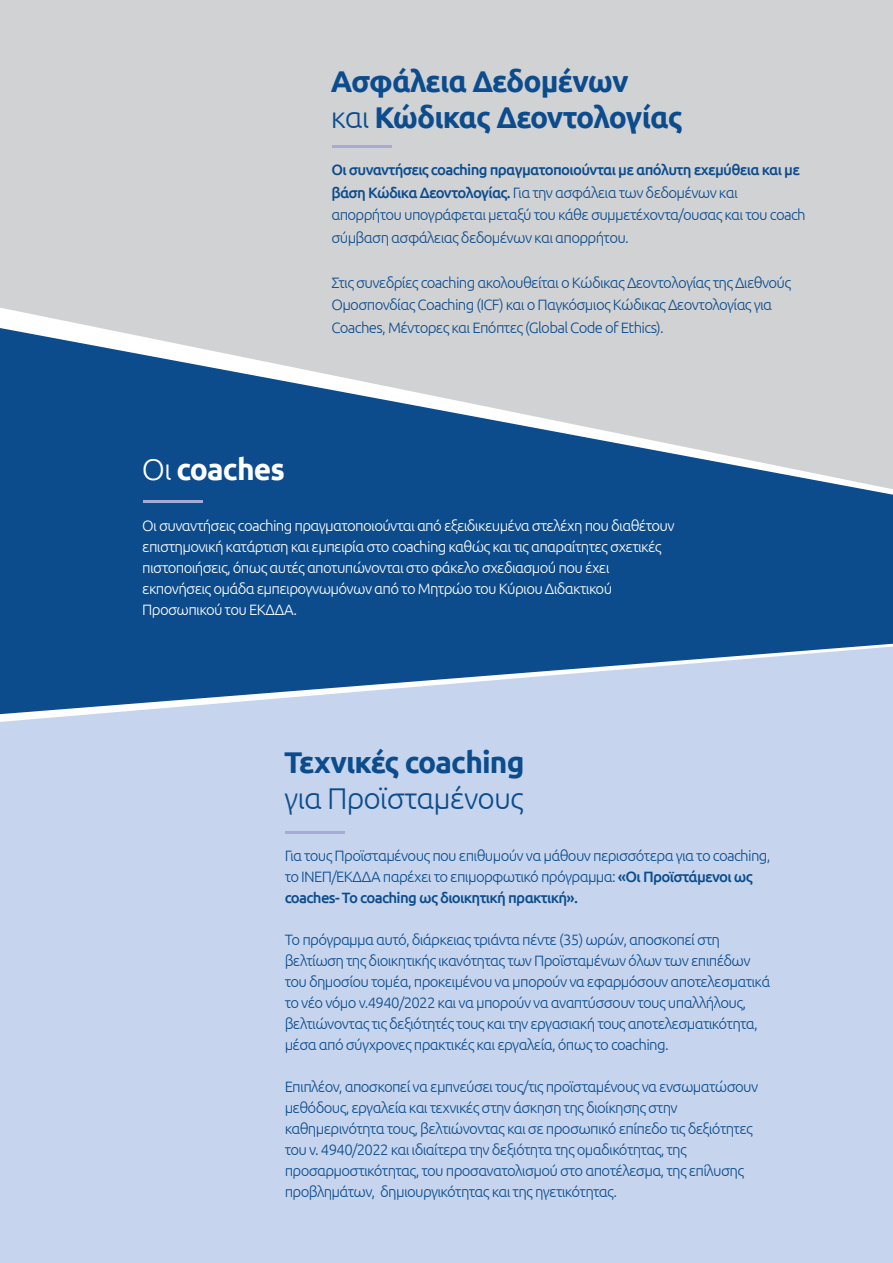
<style>
.page{position:relative;width:893px;height:1263px;background:#fff}
.page>*{position:absolute;margin:0;border:0;box-sizing:border-box;transform-origin:0 0}
.t1{font:700 30px/36px "Ubuntu";letter-spacing:-.03em;color:#0c4c8d}
.t2{font:300 30px "Ubuntu";letter-spacing:-.03em;color:#0c4c8d}
.t3{font:700 30px "Ubuntu";letter-spacing:-.03em;color:#fff}
.t4{font:300 15px/21px "Ubuntu";letter-spacing:-.045em;color:#0c4c8d}
.t5{font:300 15px/21px "Ubuntu";letter-spacing:-.045em;color:#fff}
.s1{font-weight:300}
.s2{font-weight:500}
</style>
<div class="page">
<div style="left:0;top:489px;width:893px;height:157px;background:#0c4c8d"></div>
<div style="left:0;top:646px;width:893px;height:617px;background:#c6d5ed"></div>
<svg style="left:0;top:0;width:893px;height:489px;background:#b2bdc9"></svg>
<hr style="left:332px;top:145px;width:60px;height:2px;background:#a6aad4">
<hr style="left:143px;top:500px;width:60px;height:3px;background:#a6aad4">
<hr style="left:285px;top:831px;width:60px;height:2px;background:#a6aad4">
<h1 class="t1" style="left:331px;top:62px;width:353px">Ασφάλεια Δεδομένων<br><span class="s1">και</span> Κώδικας Δεοντολογίας</h1>
<p class="t4" style="left:331px;top:158px;width:476px;line-height:22.5px"><span class="s2">Οι συναντήσεις coaching πραγματοποιούνται με απόλυτη εχεμύθεια και με βάση Κώδικα Δεοντολογίας.</span> Για την ασφάλεια των δεδομένων και απορρήτου υπογράφεται μεταξύ του κάθε συμμετέχοντα/ουσας και του coach σύμβαση ασφάλειας δεδομένων και απορρήτου.</p>
<p class="t4" style="left:331px;top:271px;width:461px;line-height:22.5px">Στις συνεδρίες coaching ακολουθείται ο Κώδικας Δεοντολογίας της Διεθνούς<br>Ομοσπονδίας Coaching (ICF) και ο Παγκόσμιος Κώδικας Δεοντολογίας για<br>Coaches, Μέντορες και Επόπτες (Global Code of Ethics).</p>
<h1 class="t3" style="left:142px;top:451px;width:145px"><span class="s1">Οι</span> coaches</h1>
<p class="t5" style="left:142px;top:514px;width:534px">Οι συναντήσεις coaching πραγματοποιούνται από εξειδικευμένα στελέχη που διαθέτουν επιστημονική κατάρτιση και εμπειρία στο coaching καθώς και τις απαραίτητες σχετικές πιστοποιήσεις, όπως αυτές αποτυπώνονται στο φάκελο σχεδιασμού που έχει εκπονήσεις ομάδα εμπειρογνωμόνων από το Μητρώο του Κύριου Διδακτικού Προσωπικού του ΕΚΔΔΑ.</p>
<h1 class="t1" style="left:284px;top:744px;width:242px">Τεχνικές coaching</h1>
<h1 class="t2" style="left:284px;top:781px;width:241px">για Προϊσταμένους</h1>
<p class="t4" style="left:285px;top:845px;width:487px">Για τους Προϊσταμένους που επιθυμούν να μάθουν περισσότερα για το coaching, το ΙΝΕΠ/ΕΚΔΔΑ παρέχει το επιμορφωτικό πρόγραμμα: <span class="s2">«Οι Προϊστάμενοι ως coaches- Το coaching ως διοικητική πρακτική».</span></p>
<p class="t4" style="left:285px;top:929px;width:487px">Το πρόγραμμα αυτό, διάρκειας τριάντα πέντε (35) ωρών, αποσκοπεί στη βελτίωση της διοικητικής ικανότητας των Προϊσταμένων όλων των επιπέδων του δημοσίου τομέα, προκειμένου να μπορούν να εφαρμόσουν αποτελεσματικά το νέο νόμο ν.4940/2022 και να μπορούν να αναπτύσσουν τους υπαλλήλους, βελτιώνοντας τις δεξιότητές τους και την εργασιακή τους αποτελεσματικότητα, μέσα από σύγχρονες πρακτικές και εργαλεία, όπως το coaching.</p>
<p class="t4" style="left:285px;top:1076px;width:475px">Επιπλέον, αποσκοπεί να εμπνεύσει τους/τις προϊσταμένους να ενσωματώσουν μεθόδους, εργαλεία και τεχνικές στην άσκηση της διοίκησης στην καθημερινότητα τους, βελτιώνοντας και σε προσωπικό επίπεδο τις δεξιότητες του ν. 4940/2022 και ιδιαίτερα την δεξιότητα της ομαδικότητας, της προσαρμοστικότητας, του προσανατολισμού στο αποτέλεσμα, της επίλυσης προβλημάτων, δημιουργικότητας και της ηγετικότητας.</p>
</div>
